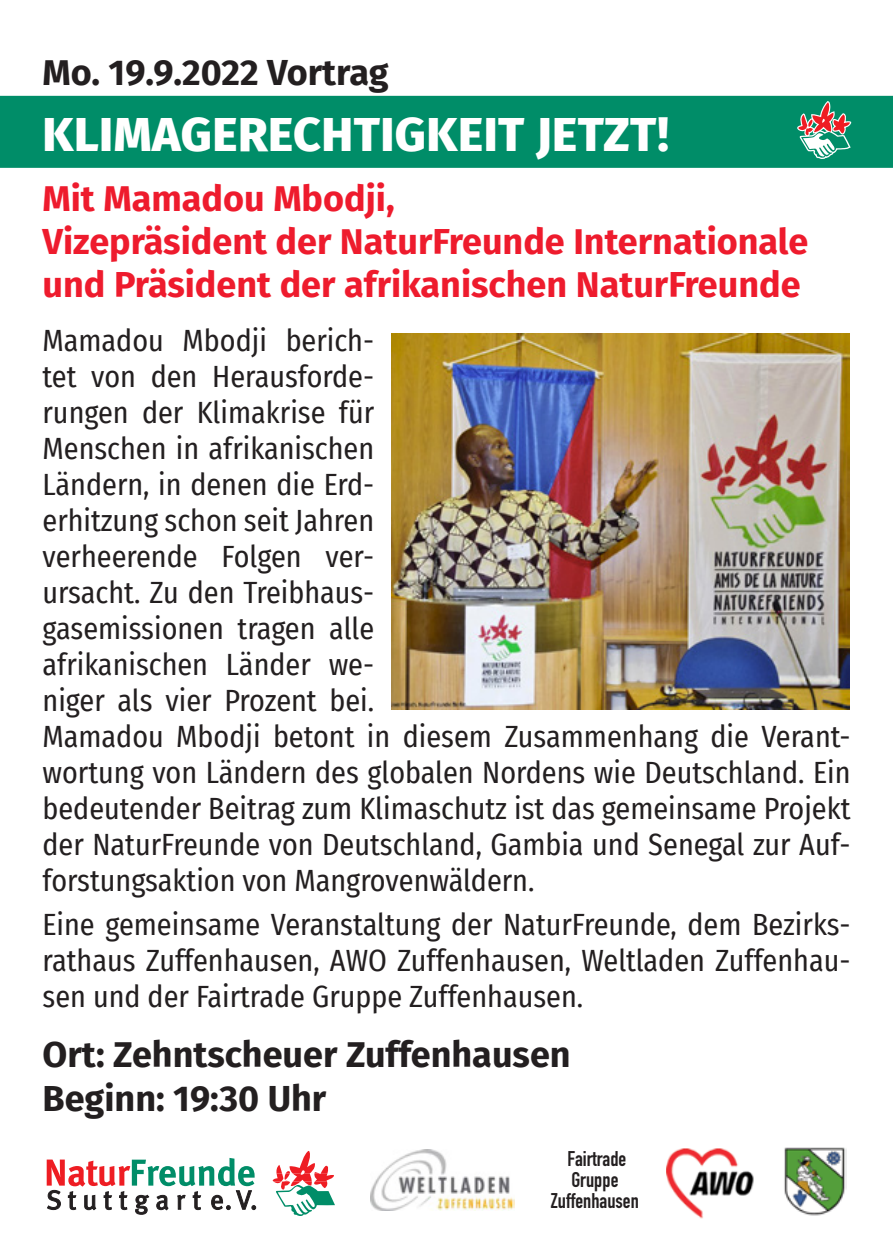
<style>
.page{position:relative;width:893px;height:1259px;background:#fff}
.page>*{position:absolute;margin:0;border:0;box-sizing:border-box;transform-origin:0 0}
.t1{font:800 48px "Fira Sans";letter-spacing:.01em;color:#fff}
.t2{font:700 36px/43.2px "Fira Sans";color:#ee1b2d}
.t3{font:700 36px "Fira Sans";color:#231f20}
.t4{font:30px/36px "Fira Sans Condensed";color:#231f20}
.t5{font:700 21px/21px "DIN Condensed";color:#231f20}
</style>
<div class="page">
<div style="left:0;top:96px;width:893px;height:72px;background:#008d68"></div>
<img style="left:391px;top:333px;width:459px;height:376px">
<svg style="left:273px;top:1151px;width:62px;height:65px"></svg>
<svg style="left:47px;top:1158px;width:210px;height:56px"></svg>
<img style="left:371px;top:1149px;width:143px;height:61px">
<img style="left:666px;top:1148px;width:88px;height:71px">
<img style="left:784px;top:1147px;width:62px;height:69px">
<svg style="left:797px;top:101px;width:54px;height:58px"></svg>
<p class="t3" style="left:43px;top:42px;width:348px">Mo. 19.9.2022 Vortrag</p>
<p class="t1" style="left:43px;top:92px;width:628px">KLIMAGERECHTIGKEIT JETZT!</p>
<p class="t2" style="left:43px;top:174px;width:767px">Mit Mamadou Mbodji,<br>Vizepräsident der NaturFreunde Internationale und Präsident der afrikanischen NaturFreunde</p>
<p class="t4" style="left:43px;top:321px;width:809px">Mamadou Mbodji berich-<br>tet von den Herausforde-<br>rungen der Klimakrise für<br>Menschen in afrikanischen<br>Ländern, in denen die Erd-<br>erhitzung schon seit Jahren<br>verheerende Folgen ver-<br>ursacht. Zu den Treibhaus-<br>gasemissionen tragen alle<br>afrikanischen Länder we-<br>niger als vier Prozent bei.<br>Mamadou Mbodji betont in diesem Zusammenhang die Verant&shy;wortung von Ländern des globalen Nordens wie Deutschland. Ein bedeutender Beitrag zum Klimaschutz ist das gemeinsame Projekt der NaturFreunde von Deutschland, Gambia und Senegal zur Auf&shy;forstungsaktion von Mangrovenwäldern.</p>
<p class="t4" style="left:43px;top:906px;width:809px;text-align:justify">Eine gemeinsame Veranstaltung der NaturFreunde, dem Bezirks&shy;rathaus Zuffenhausen, AWO Zuffenhausen, Weltladen Zuffenhau&shy;sen und der Fairtrade Gruppe Zuffenhausen.</p>
<p class="t3" style="left:43px;top:1024px;width:530px">Ort: Zehntscheuer Zuffenhausen</p>
<p class="t3" style="left:43px;top:1067px;width:285px">Beginn: 19:30 Uhr</p>
<p class="t5" style="left:567px;top:1148px;width:60px">Fairtrade<br>Gruppe</p>
<p class="t5" style="left:551px;top:1190px;width:89px">Zuffenhausen</p>
</div>
